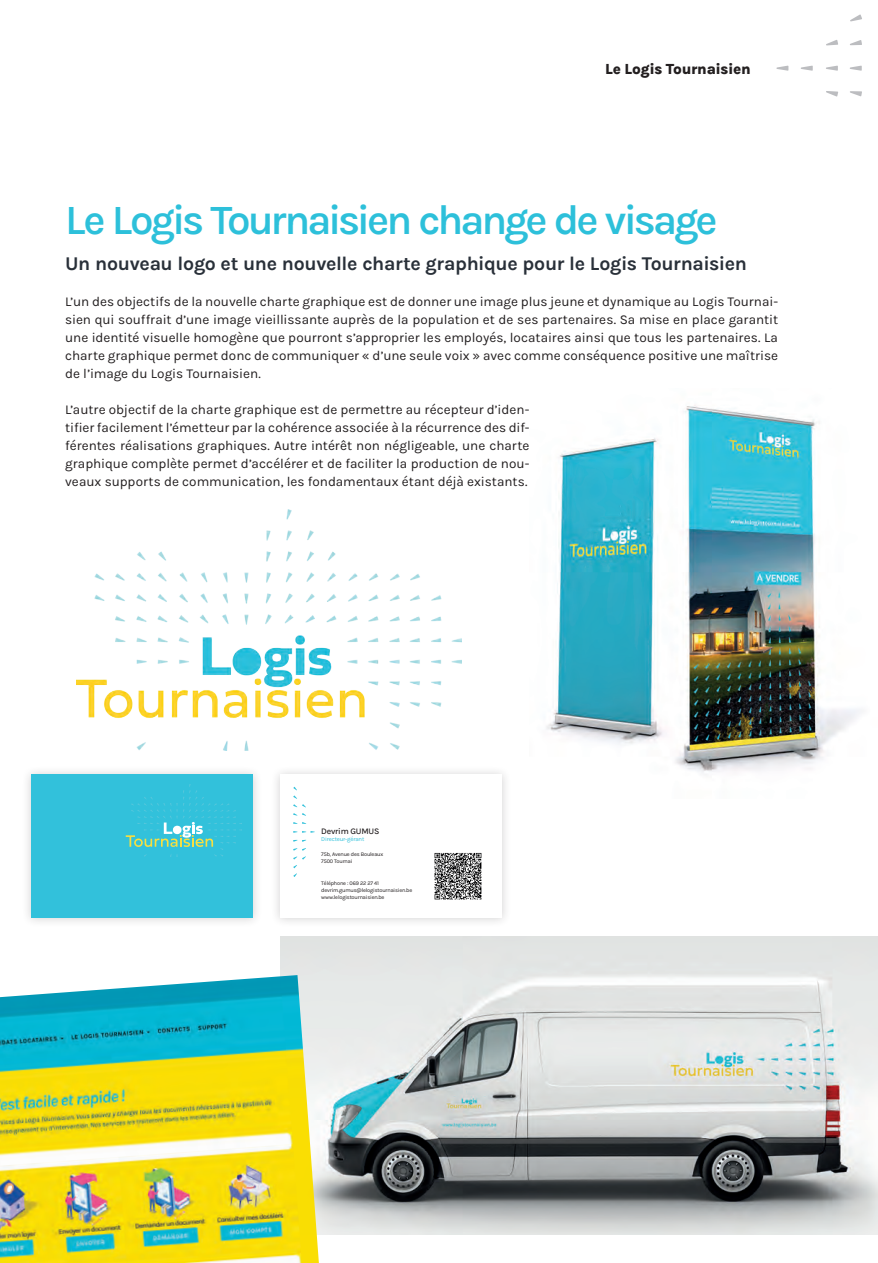
<style>
.page{position:relative;width:878px;height:1263px;background:#fff}
.page>*{position:absolute;margin:0;border:0;box-sizing:border-box;transform-origin:0 0}
.t1{font:600 42px "Karla";letter-spacing:-.07em;color:#2dc0da}
.t2{font:700 19.5px "Karla";letter-spacing:-.02em;color:#293039}
.t3{font:800 15px "Karla";letter-spacing:-.025em;color:#231f20}
.t4{font:13.5px/18px "Karla";color:#231f20;text-align:justify}
.t5{font:500 8.55px "Karla";letter-spacing:-.025em;color:#231f20}
.t6{font:6px "Karla";letter-spacing:-.025em;color:#32c1db}
.t7{font:5.55px/6.8px "Karla";letter-spacing:-.025em;color:#231f20}
</style>
<div class="page">
<img style="left:76px;top:509px;width:385px;height:242px">
<img style="left:546px;top:405px;width:315px;height:368px">
<div style="left:22px;top:765px;width:240px;height:163px;background:#231f20;opacity:.2"></div>
<div style="left:31px;top:775px;width:222px;height:143px;background:#32c1db"></div>
<svg style="left:126px;top:784px;width:116px;height:73px"></svg>
<div style="left:270px;top:765px;width:241px;height:163px;background:#231f20;opacity:.2"></div>
<div style="left:280px;top:775px;width:222px;height:143px;background:#fff"></div>
<img style="left:434px;top:852px;width:48px;height:48px">
<svg style="left:293px;top:787px;width:13px;height:20px"></svg>
<svg style="left:293px;top:813px;width:13px;height:3px"></svg>
<svg style="left:293px;top:822px;width:13px;height:2px"></svg>
<svg style="left:293px;top:840px;width:13px;height:2px"></svg>
<svg style="left:293px;top:848px;width:13px;height:29px"></svg>
<svg style="left:293px;top:831px;width:21px;height:2px"></svg>
<img style="left:280px;top:937px;width:597px;height:297px">
<img style="left:0;top:975px;width:319px;height:288px">
<svg style="left:850px;top:91px;width:11px;height:5px"></svg>
<svg style="left:850px;top:66px;width:11px;height:5px"></svg>
<svg style="left:850px;top:40px;width:11px;height:5px"></svg>
<svg style="left:850px;top:14px;width:11px;height:7px"></svg>
<svg style="left:826px;top:91px;width:11px;height:6px"></svg>
<svg style="left:826px;top:66px;width:11px;height:5px"></svg>
<svg style="left:826px;top:40px;width:11px;height:5px"></svg>
<svg style="left:801px;top:66px;width:11px;height:5px"></svg>
<svg style="left:776px;top:66px;width:12px;height:5px"></svg>
<p class="t3" style="left:605px;top:59px;width:147px">Le Logis Tournaisien</p>
<h1 class="t1" style="left:65px;top:193px;width:653px">Le Logis Tournaisien change de visage</h1>
<h2 class="t2" style="left:65px;top:251px;width:683px">Un nouveau logo et une nouvelle charte graphique pour le Logis Tournaisien</h2>
<p class="t4" style="left:65px;top:292px;width:714px">L’un des objectifs de la nouvelle charte graphique est de donner une image plus jeune et dynamique au Logis Tournai&shy;sien qui souffrait d’une image vieillissante auprès de la population et de ses partenaires. Sa mise en place garantit une identité visuelle homogène que pourront s’approprier les employés, locataires ainsi que tous les partenaires. La charte graphique permet donc de communiquer « d’une seule voix » avec comme conséquence positive une maîtrise de l’image du Logis Tournaisien.</p>
<p class="t4" style="left:65px;top:400px;width:465px">L’autre objectif de la charte graphique est de permettre au récepteur d’iden&shy;tifier facilement l’émetteur par la cohérence associée à la récurrence des dif&shy;férentes réalisations graphiques. Autre intérêt non négligeable, une charte graphique complète permet d’accélérer et de faciliter la production de nou&shy;veaux supports de communication, les fondamentaux étant déjà existants.</p>
<p class="t5" style="left:321px;top:825px;width:60px">Devrim GUMUS</p>
<p class="t6" style="left:321px;top:835px;width:44px">Directeur-gérant</p>
<p class="t7" style="left:321px;top:851px;width:64px">75b, Avenue des Bouleaux<br>7500 Tournai</p>
<p class="t7" style="left:321px;top:880px;width:92px">Téléphone : 069 22 27 41 devrim.gumus@lelogistournaisien.be www.lelogistournaisien.be</p>
</div>
